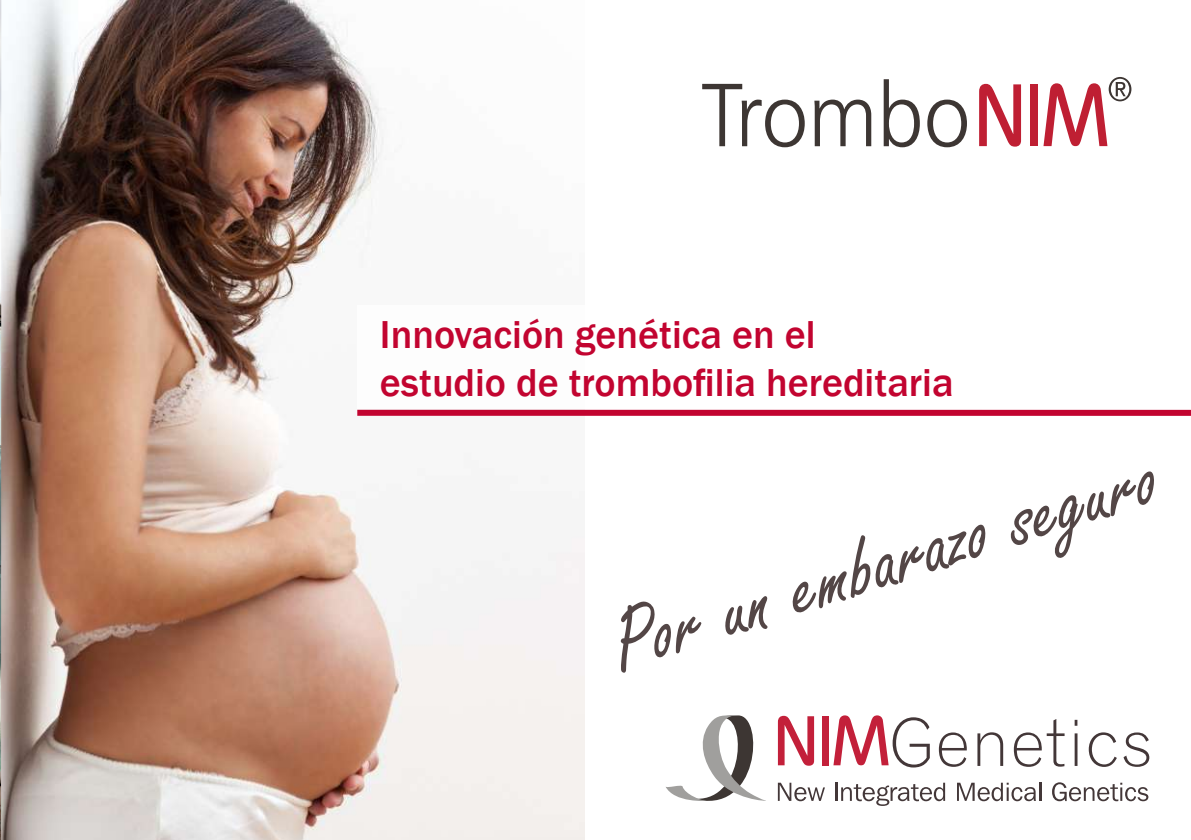
<style>
.page{position:relative;width:1191px;height:840px;background:#fff}
.page>*{position:absolute;margin:0;border:0;box-sizing:border-box;transform-origin:0 0}
.t1{font:94px "Freestyle Script";color:#534646}
.t2{font:300 89.2px "Frutiger LT Std";color:#3d3633;scale:.93 1}
.t3{font:500 40px/48px "Franklin Gothic";color:#c20430}
</style>
<div class="page">
<img style="left:0;top:0;width:584px;height:839px">
<div style="left:357px;top:409px;width:834px;height:6px;background:#c20430"></div>
<div style="left:357px;top:305px;width:648px;height:103px;background:#fff"></div>
<svg style="left:979px;top:84px;width:42px;height:62px"></svg>
<div style="left:1030px;top:84px;width:8px;height:62px;background:#bf1f33"></div>
<svg style="left:1043px;top:77px;width:88px;height:69px"></svg>
<svg style="left:666px;top:715px;width:100px;height:86px"></svg>
<svg style="left:939px;top:732px;width:27px;height:34px"></svg>
<svg style="left:977px;top:732px;width:26px;height:33px"></svg>
<svg style="left:1013px;top:719px;width:51px;height:47px"></svg>
<svg style="left:1074px;top:719px;width:3px;height:6px"></svg>
<hr style="left:1074px;top:733px;width:3px;height:32px;background:#433738">
<svg style="left:1088px;top:732px;width:28px;height:34px"></svg>
<svg style="left:1123px;top:732px;width:26px;height:34px"></svg>
<div style="left:822px;top:715px;width:7px;height:49px;background:#c3203a"></div>
<svg style="left:778px;top:715px;width:36px;height:50px"></svg>
<svg style="left:833px;top:715px;width:96px;height:52px"></svg>
<svg style="left:778px;top:782px;width:47px;height:18px"></svg>
<svg style="left:835px;top:782px;width:110px;height:23px"></svg>
<svg style="left:957px;top:782px;width:84px;height:18px"></svg>
<svg style="left:1052px;top:782px;width:96px;height:18px"></svg>
<h2 class="t2" style="left:701px;top:65px;width:291px">Trombo</h2>
<p class="t3" style="left:380px;top:311px;width:575px">Innovación genética en el<br>estudio de trombofilia hereditaria</p>
<h1 class="t1" style="left:597px;top:598px;width:571px;rotate:-18deg">Por un embarazo seguro</h1>
</div>
